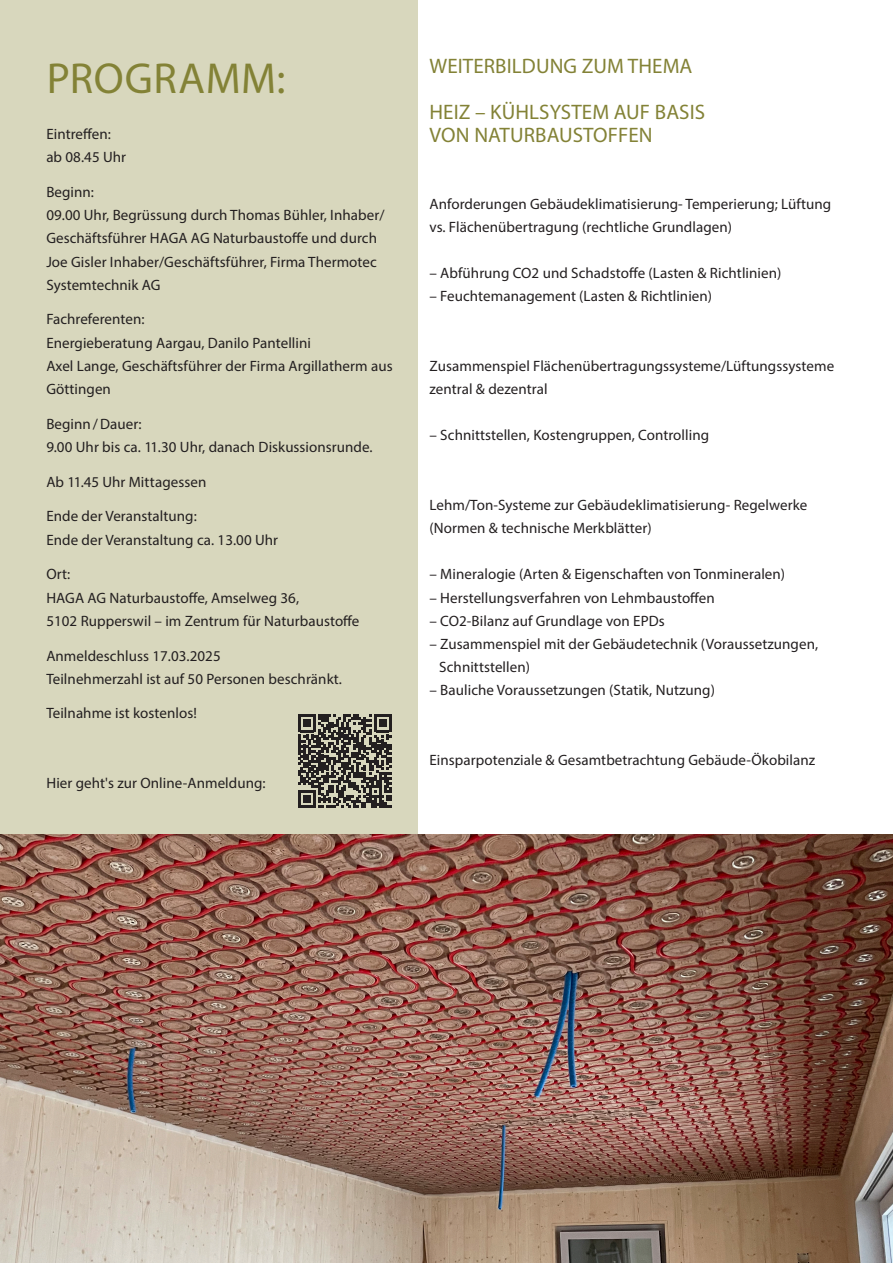
<style>
.page{position:relative;width:893px;height:1263px;background:#fff}
.page>*{position:absolute;margin:0;border:0;box-sizing:border-box;transform-origin:0 0}
.Titel{font:43.5px "Myriad Pro";letter-spacing:.015em;color:#838236}
.Text_Abstand{font:21px/23.1px "Myriad Pro";letter-spacing:.005em;color:#838236}
.Text{font:15px/23.1px "Myriad Pro";letter-spacing:.005em;color:#231f20}
.Text_Abstand-2{font:15px/23.1px "Myriad Pro";letter-spacing:.005em;color:#231f20}
</style>
<div class="page">
<div style="left:0;top:0;width:417px;height:834px;background:#d8d7bd"></div>
<img style="left:1px;top:834px;width:892px;height:429px">
<svg style="left:298px;top:715px;width:93px;height:93px"></svg>
<p class="Titel" style="left:47px;top:51px;width:240px">PROGRAMM:</p>
<p class="Text_Abstand-2" style="left:46px;top:122px;width:81px">Eintreffen: ab 08.45 Uhr</p>
<p class="Text_Abstand-2" style="left:46px;top:180px;width:340px">Beginn:<br>09.00 Uhr, Begrüssung durch Thomas Bühler, Inhaber/ Geschäftsführer HAGA AG Naturbaustoffe und durch Joe Gisler Inhaber/Geschäftsführer, Firma Thermotec Systemtechnik AG</p>
<p class="Text_Abstand-2" style="left:46px;top:308px;width:348px">Fachreferenten:<br>Energieberatung Aargau, Danilo Pantellini<br>Axel Lange, Geschäftsführer der Firma Argillatherm aus<br>Göttingen</p>
<p class="Text_Abstand-2" style="left:46px;top:412px;width:328px">Beginn/Dauer:<br>9.00 Uhr bis ca. 11.30 Uhr, danach Diskussionsrunde.</p>
<p class="Text_Abstand-2" style="left:46px;top:470px;width:162px">Ab 11.45 Uhr Mittagessen</p>
<p class="Text_Abstand-2" style="left:46px;top:505px;width:233px">Ende der Veranstaltung:<br>Ende der Veranstaltung ca. 13.00 Uhr</p>
<p class="Text_Abstand-2" style="left:46px;top:563px;width:315px">Ort:<br>HAGA AG Naturbaustoffe, Amselweg 36,<br>5102 Rupperswil – im Zentrum für Naturbaustoffe</p>
<p class="Text_Abstand-2" style="left:46px;top:644px;width:297px">Anmeldeschluss 17.03.2025<br>Teilnehmerzahl ist auf 50 Personen beschränkt.</p>
<p class="Text_Abstand-2" style="left:46px;top:702px;width:152px">Teilnahme ist kostenlos!</p>
<p class="Text_Abstand-2" style="left:46px;top:771px;width:221px">Hier geht's zur Online-Anmeldung:</p>
<p class="Text_Abstand" style="left:429px;top:54px;width:264px">WEITERBILDUNG ZUM THEMA</p>
<p class="Text_Abstand" style="left:429px;top:100px;width:277px">HEIZ – KÜHLSYSTEM AUF BASIS<br>VON NATURBAUSTOFFEN</p>
<p class="Text" style="left:429px;top:192px;width:403px">Anforderungen Gebäudeklimatisierung- Temperierung; Lüftung</p>
<p class="Text" style="left:429px;top:215px;width:304px">vs. Flächenübertragung (rechtliche Grundlagen)</p>
<p class="Text" style="left:429px;top:261px;width:353px">– Abführung CO2 und Schadstoffe (Lasten &amp; Richtlinien)</p>
<p class="Text" style="left:429px;top:284px;width:284px">– Feuchtemanagement (Lasten &amp; Richtlinien)</p>
<p class="Text" style="left:429px;top:354px;width:406px">Zusammenspiel Flächenübertragungssysteme/Lüftungssysteme zentral &amp; dezentral</p>
<p class="Text" style="left:429px;top:423px;width:281px">– Schnittstellen, Kostengruppen, Controlling</p>
<p class="Text" style="left:429px;top:493px;width:379px">Lehm/Ton-Systeme zur Gebäudeklimatisierung- Regelwerke (Normen &amp; technische Merkblätter)</p>
<p class="Text" style="left:429px;top:563px;width:357px">– Mineralogie (Arten &amp; Eigenschaften von Tonmineralen)</p>
<p class="Text" style="left:429px;top:586px;width:287px">– Herstellungsverfahren von Lehmbaustoffen</p>
<p class="Text" style="left:429px;top:609px;width:237px">– CO2-Bilanz auf Grundlage von EPDs</p>
<p class="Text" style="left:439px;top:632px;width:380px;text-indent:-10px">– Zusammenspiel mit der Gebäudetechnik (Voraussetzungen,<br>Schnittstellen)</p>
<p class="Text" style="left:429px;top:678px;width:287px">– Bauliche Voraussetzungen (Statik, Nutzung)</p>
<p class="Text" style="left:429px;top:748px;width:387px">Einsparpotenziale &amp; Gesamtbetrachtung Gebäude-Ökobilanz</p>
</div>
